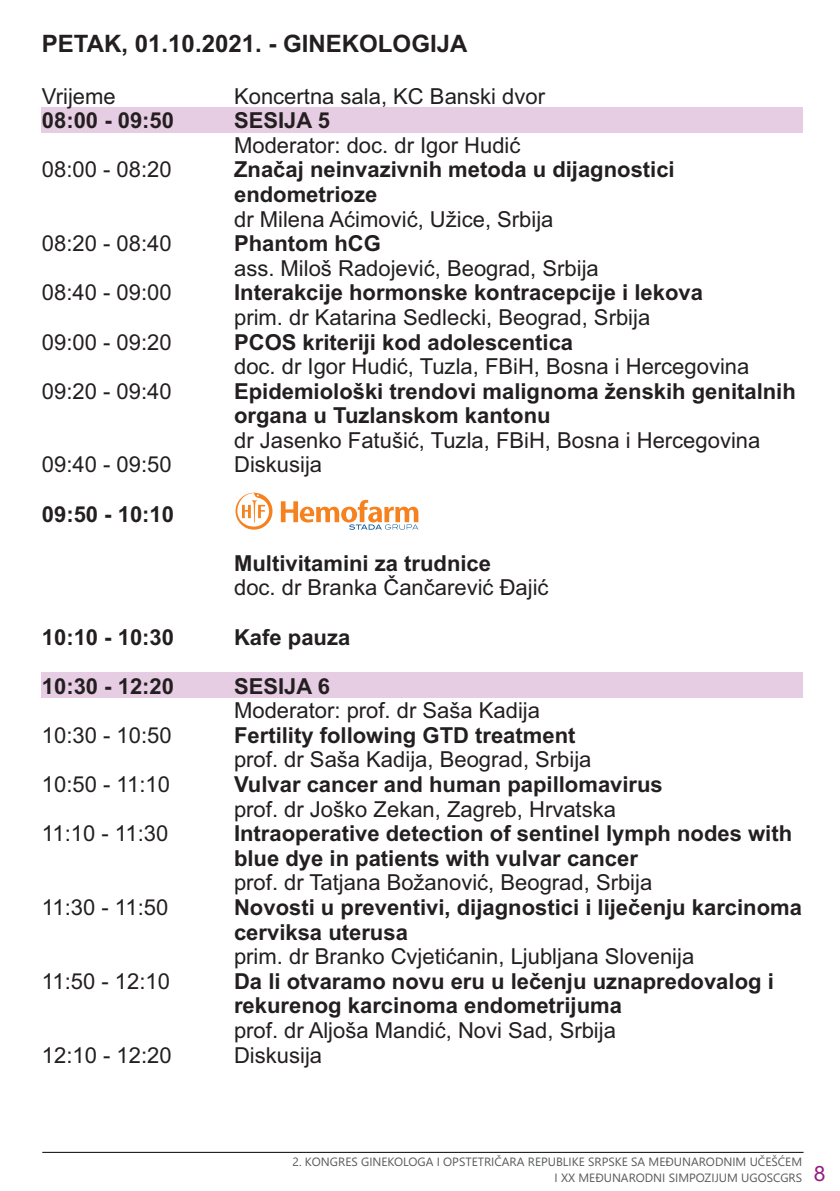
<style>
.page{position:relative;width:840px;height:1191px;background:#fff}
.page>*{position:absolute;margin:0;border:0;box-sizing:border-box;transform-origin:0 0}
.t1{font:700 24px "Arial";color:#231f20}
.t2{font:22px "Arial";color:#231f20}
.t3{font:700 22px/24.6px "Arial";color:#231f20}
.t4{font:12px/16px "Segoe UI";color:#58595b}
.s1{font-family:"Arial";font-size:21px;color:#941d82}
</style>
<div class="page">
<div style="left:42px;top:672px;width:760px;height:25px;background:#e7cde3"></div>
<div style="left:41px;top:107px;width:760px;height:25px;background:#e7cde3"></div>
<hr style="left:42px;top:1152px;width:761px;height:1px;background:#000">
<svg style="left:235px;top:493px;width:37px;height:36px"></svg>
<svg style="left:281px;top:500px;width:137px;height:30px"></svg>
<p class="t1" style="left:42px;top:34px;width:427px">PETAK, 01.10.2021. - GINEKOLOGIJA</p>
<p class="t2" style="left:42px;top:88px;width:75px">Vrijeme</p>
<p class="t2" style="left:234px;top:88px;width:312px">Koncertna sala, KC Banski dvor</p>
<p class="t3" style="left:42px;top:110px;width:134px">08:00 - 09:50</p>
<p class="t3" style="left:234px;top:110px;width:97px">SESIJA 5</p>
<p class="t2" style="left:234px;top:137px;width:288px">Moderator: doc. dr Igor Hudić</p>
<p class="t2" style="left:42px;top:161px;width:131px">08:00 - 08:20</p>
<p class="t3" style="left:234px;top:159px;width:442px">Značaj neinvazivnih metoda u dijagnostici endometrioze</p>
<p class="t2" style="left:234px;top:210px;width:321px">dr Milena Aćimović, Užice, Srbija</p>
<p class="t2" style="left:42px;top:235px;width:131px">08:20 - 08:40</p>
<p class="t3" style="left:234px;top:233px;width:148px">Phantom hCG</p>
<p class="t2" style="left:234px;top:260px;width:366px">ass. Miloš Radojević, Beograd, Srbija</p>
<p class="t2" style="left:42px;top:284px;width:131px">08:40 - 09:00</p>
<p class="t3" style="left:234px;top:282px;width:470px">Interakcije hormonske kontracepcije i lekova</p>
<p class="t2" style="left:234px;top:309px;width:417px">prim. dr Katarina Sedlecki, Beograd, Srbija</p>
<p class="t2" style="left:42px;top:333px;width:131px">09:00 - 09:20</p>
<p class="t3" style="left:234px;top:331px;width:340px">PCOS kriteriji kod adolescentica</p>
<p class="t2" style="left:234px;top:358px;width:516px">doc. dr Igor Hudić, Tuzla, FBiH, Bosna i Hercegovina</p>
<p class="t2" style="left:42px;top:383px;width:131px">09:20 - 09:40</p>
<p class="t3" style="left:234px;top:381px;width:563px">Epidemiološki trendovi malignoma ženskih genitalnih organa u Tuzlanskom kantonu</p>
<p class="t2" style="left:234px;top:432px;width:527px">dr Jasenko Fatušić, Tuzla, FBiH, Bosna i Hercegovina</p>
<p class="t2" style="left:42px;top:456px;width:131px">09:40 - 09:50</p>
<p class="t2" style="left:234px;top:456px;width:90px">Diskusija</p>
<p class="t3" style="left:42px;top:503px;width:134px">09:50 - 10:10</p>
<p class="t3" style="left:234px;top:553px;width:258px">Multivitamini za trudnice</p>
<p class="t2" style="left:234px;top:579px;width:316px">doc. dr Branka Čančarević Đajić</p>
<p class="t3" style="left:42px;top:626px;width:134px">10:10 - 10:30</p>
<p class="t3" style="left:234px;top:626px;width:118px">Kafe pauza</p>
<p class="t3" style="left:42px;top:675px;width:134px">10:30 - 12:20</p>
<p class="t3" style="left:234px;top:675px;width:97px">SESIJA 6</p>
<p class="t2" style="left:234px;top:702px;width:307px">Moderator: prof. dr Saša Kadija</p>
<p class="t2" style="left:42px;top:727px;width:131px">10:30 - 10:50</p>
<p class="t3" style="left:234px;top:725px;width:343px">Fertility following GTD treatment</p>
<p class="t2" style="left:234px;top:751px;width:359px">prof. dr Saša Kadija, Beograd, Srbija</p>
<p class="t2" style="left:42px;top:776px;width:130px">10:50 - 11:10</p>
<p class="t3" style="left:234px;top:774px;width:430px">Vulvar cancer and human papillomavirus</p>
<p class="t2" style="left:234px;top:800px;width:383px">prof. dr Joško Zekan, Zagreb, Hrvatska</p>
<p class="t2" style="left:42px;top:825px;width:128px">11:10 - 11:30</p>
<p class="t3" style="left:234px;top:823px;width:559px">Intraoperative detection of sentinel lymph nodes with blue dye in patients with vulvar cancer</p>
<p class="t2" style="left:234px;top:874px;width:419px">prof. dr Tatjana Božanović, Beograd, Srbija</p>
<p class="t2" style="left:42px;top:899px;width:128px">11:30 - 11:50</p>
<p class="t3" style="left:234px;top:897px;width:569px">Novosti u preventivi, dijagnostici i liječenju karcinoma cerviksa uterusa</p>
<p class="t2" style="left:234px;top:948px;width:461px">prim. dr Branko Cvjetićanin, Ljubljana Slovenija</p>
<p class="t2" style="left:42px;top:972px;width:130px">11:50 - 12:10</p>
<p class="t3" style="left:234px;top:970px;width:541px">Da li otvaramo novu eru u lečenju uznapredovalog i rekurenog karcinoma endometrijuma</p>
<p class="t2" style="left:234px;top:1022px;width:383px">prof. dr Aljoša Mandić, Novi Sad, Srbija</p>
<p class="t2" style="left:42px;top:1046px;width:131px">12:10 - 12:20</p>
<p class="t2" style="left:234px;top:1046px;width:89px">Diskusija</p>
<p class="t4" style="left:554px;top:1155px;width:272px;text-indent:-262px">2. KONGRES GINEKOLOGA I OPSTETRIČARA REPUBLIKE SRPSKE SA MEĐUNARODNIM UČEŠĆEM<br>I XX MEĐUNARODNI SIMPOZIJUM UGOSCGRS <span class="s1">8</span></p>
</div>
